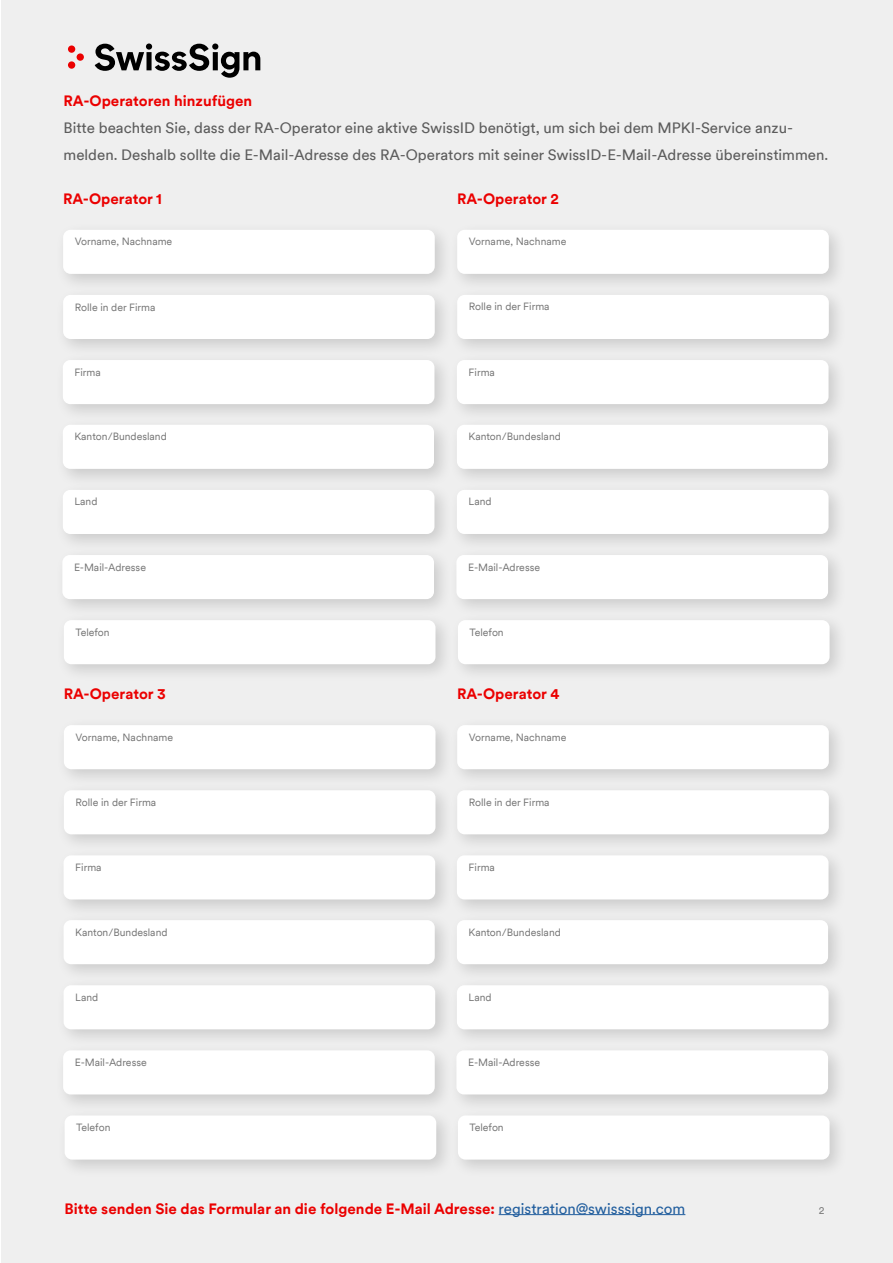
<style>
.page{position:relative;width:893px;height:1263px;background:#fff}
.page>*{position:absolute;margin:0;border:0;box-sizing:border-box;transform-origin:0 0}
.t1{font:15px/27px "Swiss Sign Circular";color:#5c5c5c}
.t2{font:700 15px "Swiss Sign Circular";color:#eb0000}
.t3{font:10.5px "Swiss Sign Circular";color:#747474}
.s1{font-weight:400;color:#215e9e}
</style>
<div class="page">
<div style="left:2px;top:0;width:891px;height:1263px;background:#efefef"></div>
<div style="left:55px;top:222px;width:398px;height:71px;background:#000;opacity:.15"></div>
<div style="left:63px;top:230px;width:372px;height:44px;background:#fff;border-radius:8px"></div>
<div style="left:55px;top:287px;width:398px;height:71px;background:#000;opacity:.15"></div>
<div style="left:63px;top:295px;width:372px;height:44px;background:#fff;border-radius:8px"></div>
<div style="left:55px;top:352px;width:398px;height:71px;background:#000;opacity:.15"></div>
<div style="left:63px;top:360px;width:371px;height:44px;background:#fff;border-radius:8px"></div>
<div style="left:55px;top:417px;width:398px;height:71px;background:#000;opacity:.15"></div>
<div style="left:63px;top:425px;width:371px;height:44px;background:#fff;border-radius:8px"></div>
<div style="left:55px;top:482px;width:398px;height:71px;background:#000;opacity:.15"></div>
<div style="left:63px;top:490px;width:371px;height:44px;background:#fff;border-radius:8px"></div>
<div style="left:54px;top:547px;width:399px;height:71px;background:#000;opacity:.15"></div>
<div style="left:62px;top:555px;width:372px;height:44px;background:#fff;border-radius:8px"></div>
<div style="left:56px;top:612px;width:398px;height:71px;background:#000;opacity:.15"></div>
<div style="left:64px;top:620px;width:371px;height:44px;background:#fff;border-radius:8px"></div>
<div style="left:68px;top:45px;width:7px;height:8px;background:#eb0000;border-radius:50%"></div>
<div style="left:68px;top:61px;width:7px;height:8px;background:#eb0000;border-radius:50%"></div>
<div style="left:77px;top:53px;width:7px;height:8px;background:#eb0000;border-radius:50%"></div>
<svg style="left:95px;top:43px;width:165px;height:35px"></svg>
<div style="left:449px;top:222px;width:398px;height:71px;background:#000;opacity:.15"></div>
<div style="left:457px;top:230px;width:372px;height:44px;background:#fff;border-radius:8px"></div>
<div style="left:449px;top:287px;width:398px;height:71px;background:#000;opacity:.15"></div>
<div style="left:457px;top:295px;width:372px;height:44px;background:#fff;border-radius:8px"></div>
<div style="left:449px;top:352px;width:398px;height:71px;background:#000;opacity:.15"></div>
<div style="left:457px;top:360px;width:371px;height:44px;background:#fff;border-radius:8px"></div>
<div style="left:449px;top:417px;width:398px;height:71px;background:#000;opacity:.15"></div>
<div style="left:457px;top:425px;width:371px;height:44px;background:#fff;border-radius:8px"></div>
<div style="left:449px;top:482px;width:398px;height:71px;background:#000;opacity:.15"></div>
<div style="left:457px;top:490px;width:371px;height:44px;background:#fff;border-radius:8px"></div>
<div style="left:448px;top:547px;width:399px;height:71px;background:#000;opacity:.15"></div>
<div style="left:456px;top:555px;width:372px;height:44px;background:#fff;border-radius:8px"></div>
<div style="left:450px;top:612px;width:398px;height:71px;background:#000;opacity:.15"></div>
<div style="left:458px;top:620px;width:372px;height:44px;background:#fff;border-radius:8px"></div>
<div style="left:56px;top:717px;width:398px;height:71px;background:#000;opacity:.15"></div>
<div style="left:64px;top:725px;width:371px;height:44px;background:#fff;border-radius:8px"></div>
<div style="left:56px;top:782px;width:398px;height:71px;background:#000;opacity:.15"></div>
<div style="left:64px;top:790px;width:371px;height:44px;background:#fff;border-radius:8px"></div>
<div style="left:56px;top:847px;width:398px;height:71px;background:#000;opacity:.15"></div>
<div style="left:64px;top:855px;width:371px;height:44px;background:#fff;border-radius:8px"></div>
<div style="left:56px;top:912px;width:397px;height:71px;background:#000;opacity:.15"></div>
<div style="left:64px;top:920px;width:371px;height:44px;background:#fff;border-radius:8px"></div>
<div style="left:56px;top:977px;width:398px;height:71px;background:#000;opacity:.15"></div>
<div style="left:64px;top:985px;width:371px;height:44px;background:#fff;border-radius:8px"></div>
<div style="left:55px;top:1042px;width:398px;height:71px;background:#000;opacity:.15"></div>
<div style="left:63px;top:1050px;width:372px;height:44px;background:#fff;border-radius:8px"></div>
<div style="left:57px;top:1107px;width:398px;height:71px;background:#000;opacity:.15"></div>
<div style="left:65px;top:1115px;width:371px;height:44px;background:#fff;border-radius:8px"></div>
<div style="left:449px;top:717px;width:398px;height:71px;background:#000;opacity:.15"></div>
<div style="left:457px;top:725px;width:372px;height:44px;background:#fff;border-radius:8px"></div>
<div style="left:449px;top:782px;width:398px;height:71px;background:#000;opacity:.15"></div>
<div style="left:457px;top:790px;width:372px;height:44px;background:#fff;border-radius:8px"></div>
<div style="left:449px;top:847px;width:398px;height:71px;background:#000;opacity:.15"></div>
<div style="left:457px;top:855px;width:371px;height:44px;background:#fff;border-radius:8px"></div>
<div style="left:449px;top:912px;width:398px;height:71px;background:#000;opacity:.15"></div>
<div style="left:457px;top:920px;width:371px;height:44px;background:#fff;border-radius:8px"></div>
<div style="left:449px;top:977px;width:398px;height:71px;background:#000;opacity:.15"></div>
<div style="left:457px;top:985px;width:371px;height:44px;background:#fff;border-radius:8px"></div>
<div style="left:448px;top:1042px;width:399px;height:71px;background:#000;opacity:.15"></div>
<div style="left:456px;top:1050px;width:372px;height:44px;background:#fff;border-radius:8px"></div>
<div style="left:450px;top:1107px;width:398px;height:71px;background:#000;opacity:.15"></div>
<div style="left:458px;top:1115px;width:372px;height:44px;background:#fff;border-radius:8px"></div>
<hr style="left:499px;top:1214px;width:186px;height:1px;background:#215e9e">
<h1 class="t2" style="left:64px;top:91px;width:190px">RA-Operatoren hinzufügen</h1>
<h1 class="t1" style="left:64px;top:114px;width:766px">Bitte beachten Sie, dass der RA-Operator eine aktive SwissID benötigt, um sich bei dem MPKI-Service anzu&shy;melden. Deshalb sollte die E-Mail-Adresse des RA-Operators mit seiner SwissID-E-Mail-Adresse übereinstimmen.</h1>
<h1 class="t2" style="left:457px;top:188px;width:103px">RA-Operator 2</h1>
<p class="t3" style="left:469px;top:235px;width:99px">Vorname, Nachname</p>
<h1 class="t2" style="left:63px;top:188px;width:100px">RA-Operator 1</h1>
<p class="t3" style="left:75px;top:235px;width:99px">Vorname, Nachname</p>
<p class="t3" style="left:75px;top:300px;width:82px">Rolle in der Firma</p>
<p class="t3" style="left:469px;top:300px;width:82px">Rolle in der Firma</p>
<p class="t3" style="left:75px;top:365px;width:28px">Firma</p>
<p class="t3" style="left:469px;top:365px;width:28px">Firma</p>
<p class="t3" style="left:75px;top:430px;width:94px">Kanton/Bundesland</p>
<p class="t3" style="left:469px;top:430px;width:94px">Kanton/Bundesland</p>
<p class="t3" style="left:75px;top:495px;width:24px">Land</p>
<p class="t3" style="left:469px;top:495px;width:24px">Land</p>
<p class="t3" style="left:74px;top:560px;width:73px">E-Mail-Adresse</p>
<p class="t3" style="left:468px;top:560px;width:73px">E-Mail-Adresse</p>
<p class="t3" style="left:76px;top:625px;width:36px">Telefon</p>
<p class="t3" style="left:470px;top:625px;width:36px">Telefon</p>
<h1 class="t2" style="left:64px;top:684px;width:103px">RA-Operator 3</h1>
<p class="t3" style="left:76px;top:730px;width:99px">Vorname, Nachname</p>
<h1 class="t2" style="left:457px;top:684px;width:104px">RA-Operator 4</h1>
<p class="t3" style="left:469px;top:730px;width:99px">Vorname, Nachname</p>
<p class="t3" style="left:76px;top:795px;width:82px">Rolle in der Firma</p>
<p class="t3" style="left:469px;top:795px;width:82px">Rolle in der Firma</p>
<p class="t3" style="left:75px;top:860px;width:28px">Firma</p>
<p class="t3" style="left:469px;top:860px;width:28px">Firma</p>
<p class="t3" style="left:75px;top:925px;width:94px">Kanton/Bundesland</p>
<p class="t3" style="left:469px;top:925px;width:94px">Kanton/Bundesland</p>
<p class="t3" style="left:75px;top:990px;width:24px">Land</p>
<p class="t3" style="left:469px;top:990px;width:24px">Land</p>
<p class="t3" style="left:75px;top:1055px;width:73px">E-Mail-Adresse</p>
<p class="t3" style="left:468px;top:1055px;width:73px">E-Mail-Adresse</p>
<p class="t3" style="left:76px;top:1120px;width:36px">Telefon</p>
<p class="t3" style="left:470px;top:1120px;width:36px">Telefon</p>
<h1 class="t2" style="left:65px;top:1198px;width:622px">Bitte senden Sie das Formular an die folgende E-Mail Adresse: <span class="s1">registration@swisssign.com</span></h1>
<p class="t3" style="left:819px;top:1203px;width:7px">2</p>
</div>
